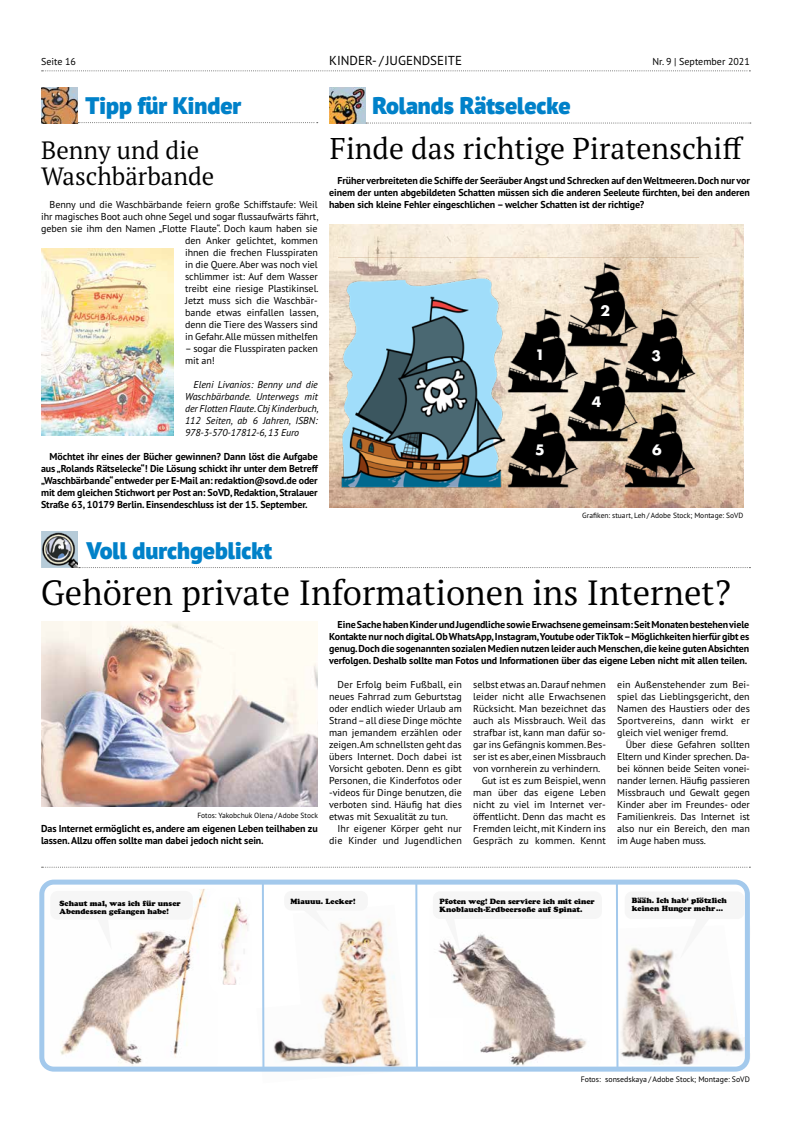
<style>
.page{position:relative;width:791px;height:1134px;background:#fff}
.page>*{position:absolute;margin:0;border:0;box-sizing:border-box;transform-origin:0 0}
.t1{font:35px "PT Serif Pro";color:#000}
.t2{font:30px "PT Serif Pro";color:#000}
.t3{font:25px/26px "PT Serif Pro";color:#000}
.t4{font:900 24px "PT Sans Pro";color:#0081c9}
.t5{font:700 14px "Futura";color:#fff}
.t6{font:13px "PT Sans Pro";color:#000}
.t7{font:10px/12px "PT Sans Pro";color:#000;text-align:justify}
.t8{font:700 10px/12px "PT Sans Pro";letter-spacing:-.01em;color:#000;text-align:justify}
.t9{font:italic 10px/12px "PT Sans Pro";letter-spacing:-.01em;color:#000;text-align:justify}
.t10{font:7.9px "PT Sans Pro";color:#000}
.t11{font:7.5px/8px "Cooper Black Std";color:#000}
.t12{font:7.5px "PT Sans Pro";color:#000}
</style>
<div class="page">
<img style="left:45px;top:890px;width:161px;height:175px">
<div style="left:35px;top:882px;width:190px;height:192px;border:7px solid #fff;border-radius:8px"></div>
<img style="left:329px;top:225px;width:414px;height:283px">
<svg style="left:42px;top:867px;width:708px;height:1px"></svg>
<img style="left:42px;top:532px;width:35px;height:35px">
<svg style="left:79px;top:567px;width:671px;height:1px"></svg>
<img style="left:41px;top:622px;width:277px;height:185px">
<img style="left:329px;top:88px;width:36px;height:36px">
<svg style="left:366px;top:123px;width:385px;height:1px"></svg>
<svg style="left:78px;top:122px;width:240px;height:1px"></svg>
<img style="left:41px;top:88px;width:36px;height:36px">
<svg style="left:97px;top:920px;width:15px;height:29px"></svg>
<img style="left:41px;top:248px;width:133px;height:188px">
<img style="left:338px;top:258px;width:360px;height:240px">
<img style="left:621px;top:947px;width:123px;height:118px">
<svg style="left:722px;top:947px;width:22px;height:106px"></svg>
<img style="left:438px;top:934px;width:148px;height:131px">
<div style="left:422px;top:1018px;width:41px;height:42px;background:#fff"></div>
<svg style="left:440px;top:934px;width:20px;height:17px"></svg>
<svg style="left:680px;top:947px;width:29px;height:12px"></svg>
<div style="left:39px;top:880px;width:711px;height:191px;border:5px solid #a3c9ec;border-radius:12px"></div>
<img style="left:219px;top:898px;width:24px;height:86px">
<div style="left:208px;top:887px;width:53px;height:108px;border:10px solid #fff;border-radius:11px"></div>
<div style="left:50px;top:891px;width:143px;height:29px;background:#f6f6f6;border-radius:7px"></div>
<svg style="left:243px;top:881px;width:176px;height:191px"></svg>
<svg style="left:615px;top:881px;width:4px;height:190px"></svg>
<div style="left:433px;top:891px;width:169px;height:28px;background:#f6f6f6;border-radius:7px"></div>
<div style="left:625px;top:891px;width:119px;height:28px;background:#f6f6f6;border-radius:7px"></div>
<svg style="left:42px;top:70px;width:708px;height:1px"></svg>
<p class="t7" style="left:41px;top:55px;width:36px">Seite 16</p>
<h3 class="t6" style="left:329px;top:52px;width:134px">KINDER- / JUGENDSEITE</h3>
<p class="t7" style="left:652px;top:55px;width:99px">Nr. 9 | September 2021</p>
<h3 class="t4" style="left:86px;top:90px;width:157px">Tipp für Kinder</h3>
<h3 class="t4" style="left:373px;top:89px;width:199px">Rolands Rätselecke</h3>
<h2 class="t2" style="left:330px;top:128px;width:415px">Finde das richtige Piratenschiff</h2>
<p class="t8" style="left:329px;top:174px;width:422px;text-indent:8px">Früher verbreiteten die Schiffe der Seeräuber Angst und Schrecken auf den Weltmeeren. Doch nur vor einem der unten abgebildeten Schatten müssen sich die anderen Seeleute fürchten, bei den anderen haben sich kleine Fehler eingeschlichen – welcher Schatten ist der richtige?</p>
<h3 class="t3" style="left:41px;top:137px;width:175px">Benny und die<br>Waschbärbande</h3>
<p class="t7" style="left:41px;top:198px;width:279px;text-align:right">Benny und die Waschbärbande feiern große Schiffstaufe: Weil ihr magisches Boot auch ohne Segel und sogar flussaufwärts fährt, geben sie ihm den Namen „Flotte Flaute“. Doch kaum haben sie den Anker gelichtet, kommen<br>ihnen die frechen Flusspiraten<br>in die Quere. Aber was noch viel<br>schlimmer ist: Auf dem Wasser<br>treibt eine riesige Plastikinsel.<br>Jetzt muss sich die Waschbär-<br>bande etwas einfallen lassen,<br>denn die Tiere des Wassers sind<br>in Gefahr. Alle müssen mithelfen</p>
<p class="t7" style="left:185px;top:342px;width:134px">– sogar die Flusspiraten packen mit an!</p>
<p class="t9" style="left:185px;top:378px;width:135px;text-indent:8px">Eleni Livanios: Benny und die Waschbärbande. Unterwegs mit der Flotten Flaute. Cbj Kinderbuch, 112 Seiten, ab 6 Jahren, ISBN:<br>978-3-570-17812-6, 13 Euro</p>
<p class="t8" style="left:41px;top:450px;width:279px;text-indent:8px">Möchtet ihr eines der Bücher gewinnen? Dann löst die Aufgabe aus „Rolands Rätselecke“! Die Lösung schickt ihr unter dem Betreff „Waschbärbande“ entweder per E-Mail an: redaktion@sovd.de oder mit dem gleichen Stichwort per Post an: SoVD, Redaktion, Stralauer Straße 63, 10179 Berlin. Einsendeschluss ist der 15. September.</p>
<h3 class="t5" style="left:600px;top:301px;width:11px">2</h3>
<h3 class="t5" style="left:535px;top:345px;width:11px">1</h3>
<h3 class="t5" style="left:651px;top:346px;width:11px">3</h3>
<h3 class="t5" style="left:592px;top:392px;width:11px">4</h3>
<h3 class="t5" style="left:535px;top:440px;width:11px">5</h3>
<h3 class="t5" style="left:652px;top:440px;width:11px">6</h3>
<h3 class="t4" style="left:87px;top:534px;width:187px">Voll durchgeblickt</h3>
<p class="t12" style="left:582px;top:510px;width:163px">Grafiken: stuart, Leh / Adobe Stock; Montage: SoVD</p>
<h1 class="t1" style="left:41px;top:569px;width:691px">Gehören private Informationen ins Internet?</h1>
<p class="t12" style="left:197px;top:810px;width:122px">Fotos: Yakobchuk Olena / Adobe Stock</p>
<p class="t8" style="left:41px;top:822px;width:278px">Das Internet ermöglicht es, andere am eigenen Leben teilhaben zu lassen. Allzu offen sollte man dabei jedoch nicht sein.</p>
<p class="t8" style="left:329px;top:618px;width:422px;text-indent:8px">Eine Sache haben Kinder und Jugendliche sowie Erwachsene gemeinsam: Seit Monaten bestehen viele Kontakte nur noch digital. Ob WhatsApp, Instagram, Youtube oder TikTok – Möglichkeiten hierfür gibt es genug. Doch die sogenannten sozialen Medien nutzen leider auch Menschen, die keine guten Absichten verfolgen. Deshalb sollte man Fotos und Informationen über das eigene Leben nicht mit allen teilen.</p>
<p class="t7" style="left:329px;top:678px;width:134px;text-indent:8px">Der Erfolg beim Fußball, ein neues Fahrrad zum Geburtstag oder endlich wieder Urlaub am Strand – all diese Dinge möchte man jemandem erzählen oder zeigen. Am schnellsten geht das übers Internet. Doch dabei ist Vorsicht geboten. Denn es gibt Personen, die Kinderfotos oder -videos für Dinge benutzen, die verboten sind. Häufig hat dies etwas mit Sexualität zu tun.</p>
<p class="t7" style="left:329px;top:822px;width:134px;text-align:right">Ihr eigener Körper geht nur die Kinder und Jugendlichen</p>
<p class="t7" style="left:617px;top:678px;width:134px">ein Außenstehender zum Bei&shy;spiel das Lieblingsgericht, den Namen des Haustiers oder des Sportvereins, dann wirkt er gleich viel weniger fremd.</p>
<p class="t7" style="left:617px;top:738px;width:134px;text-indent:8px">Über diese Gefahren sollten Eltern und Kinder sprechen. Da&shy;bei können beide Seiten vonei&shy;nander lernen. Häufig passieren Missbrauch und Gewalt gegen Kinder aber im Freundes- oder Familienkreis. Das Internet ist also nur ein Bereich, den man im Auge haben muss.</p>
<p class="t7" style="left:473px;top:678px;width:134px">selbst etwas an. Darauf nehmen</p>
<p class="t7" style="left:473px;top:690px;width:134px">leider nicht alle Erwachsenen</p>
<p class="t7" style="left:473px;top:702px;width:134px">Rücksicht. Man bezeichnet das</p>
<p class="t7" style="left:473px;top:714px;width:134px">auch als Missbrauch. Weil das</p>
<p class="t7" style="left:473px;top:726px;width:134px">strafbar ist, kann man dafür so-</p>
<p class="t7" style="left:473px;top:738px;width:134px">gar ins Gefängnis kommen. Bes-</p>
<p class="t7" style="left:473px;top:750px;width:134px">ser ist es aber, einen Missbrauch</p>
<p class="t7" style="left:473px;top:762px;width:129px">von vornherein zu verhindern.</p>
<p class="t7" style="left:482px;top:774px;width:126px">Gut ist es zum Beispiel, wenn</p>
<p class="t7" style="left:473px;top:786px;width:134px">man über das eigene Leben</p>
<p class="t7" style="left:473px;top:798px;width:134px">nicht zu viel im Internet ver-</p>
<p class="t7" style="left:473px;top:810px;width:134px">öffentlicht. Denn das macht es</p>
<p class="t7" style="left:473px;top:822px;width:134px">Fremden leicht, mit Kindern ins</p>
<p class="t7" style="left:473px;top:834px;width:134px">Gespräch zu kommen. Kennt</p>
<p class="t11" style="left:60px;top:899px;width:123px">Schaut mal, was ich für unser</p>
<p class="t11" style="left:291px;top:897px;width:66px">Miauuu. Lecker!</p>
<p class="t11" style="left:60px;top:907px;width:111px">Abendessen gefangen habe!</p>
<p class="t11" style="left:440px;top:897px;width:157px">Pfoten weg! Den serviere ich mit einer<br>Knoblauch-Erdbeersoße auf Spinat.</p>
<p class="t11" style="left:632px;top:896px;width:97px">Bääh. Ich hab‘ plötzlich keinen Hunger mehr...</p>
<p class="t10" style="left:581px;top:1074px;width:171px">Fotos: sonsedskaya / Adobe Stock; Montage: SoVD</p>
</div>
